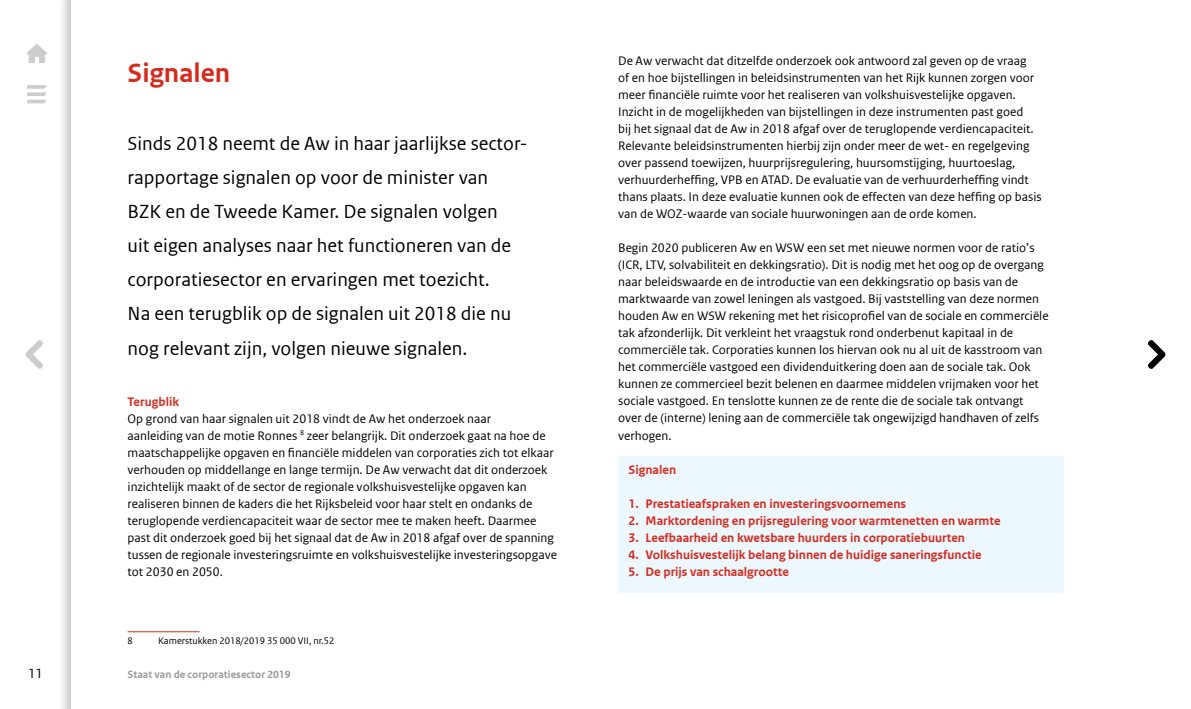
<style>
.page{position:relative;width:1191px;height:709px;background:#fff}
.page>*{position:absolute;margin:0;border:0;box-sizing:border-box;transform-origin:0 0}
.t1{font:700 28px "Rijksoverheid Sans Web Text";color:#d52b1e}
.t2{font:20px/34px "Rijksoverheid Sans Web Text";color:#000}
.t3{font:14px "Rijksoverheid Sans Web Text";color:#000}
.t4{font:13px/17px "Rijksoverheid Sans Web Text";color:#000}
.t5{font:700 13px "Rijksoverheid Sans Web Text";color:#d52b1e}
.t6{font:700 11px "Rijksoverheid Sans Web Text";color:#999}
.t7{font:10px "Rijksoverheid Sans Web Text";color:#000}
</style>
<div class="page">
<hr style="left:128px;top:631px;width:72px;height:1px;background:#d52b1e">
<div style="left:618px;top:456px;width:445px;height:136px;background:#ecf7fe"></div>
<div style="left:0;top:0;width:80px;height:709px;background:#000;opacity:.25"></div>
<svg style="left:27px;top:85px;width:20px;height:18px"></svg>
<svg style="left:1148px;top:340px;width:17px;height:29px"></svg>
<svg style="left:25px;top:339px;width:18px;height:30px"></svg>
<svg style="left:27px;top:44px;width:20px;height:19px"></svg>
<h1 class="t1" style="left:128px;top:57px;width:104px">Signalen</h1>
<p class="t2" style="left:128px;top:127px;width:401px">Sinds 2018 neemt de Aw in haar jaarlijkse sector&shy;rapportage signalen op voor de minister van<br>BZK en de Tweede Kamer. De signalen volgen<br>uit eigen analyses naar het functioneren van de corporatiesector en ervaringen met toezicht.<br>Na een terugblik op de signalen uit 2018 die nu nog relevant zijn, volgen nieuwe signalen.</p>
<p class="t5" style="left:128px;top:394px;width:53px">Terugblik</p>
<p class="t4" style="left:128px;top:410px;width:431px">Op grond van haar signalen uit 2018 vindt de Aw het onderzoek naar<br>aanleiding van de motie Ronnes <sup>8</sup> zeer belangrijk. Dit onderzoek gaat na hoe de maatschappelijke opgaven en financiële middelen van corporaties zich tot elkaar verhouden op middellange en lange termijn. De Aw verwacht dat dit onderzoek inzichtelijk maakt of de sector de regionale volkshuisvestelijke opgaven kan realiseren binnen de kaders die het Rijksbeleid voor haar stelt en ondanks de teruglopende verdiencapaciteit waar de sector mee te maken heeft. Daarmee past dit onderzoek goed bij het signaal dat de Aw in 2018 afgaf over de spanning tussen de regionale investeringsruimte en volkshuisvestelijke investeringsopgave tot 2030 en 2050.</p>
<p class="t7" style="left:128px;top:634px;width:7px">8</p>
<p class="t7" style="left:158px;top:634px;width:178px">Kamerstukken 2018/2019 35 000 VII, nr.52</p>
<p class="t3" style="left:28px;top:665px;width:16px">11</p>
<p class="t6" style="left:128px;top:668px;width:164px">Staat van de corporatiesector 2019</p>
<p class="t4" style="left:618px;top:52px;width:425px">De Aw verwacht dat ditzelfde onderzoek ook antwoord zal geven op de vraag<br>of en hoe bijstellingen in beleidsinstrumenten van het Rijk kunnen zorgen voor meer financiële ruimte voor het realiseren van volkshuisvestelijke opgaven.<br>Inzicht in de mogelijkheden van bijstellingen in deze instrumenten past goed<br>bij het signaal dat de Aw in 2018 afgaf over de teruglopende verdiencapaciteit.<br>Relevante beleidsinstrumenten hierbij zijn onder meer de wet- en regelgeving over passend toewijzen, huurprijsregulering, huursomstijging, huurtoeslag, verhuurderheffing, VPB en ATAD. De evaluatie van de verhuurderheffing vindt thans plaats. In deze evaluatie kunnen ook de effecten van deze heffing op basis van de WOZ-waarde van sociale huurwoningen aan de orde komen.</p>
<p class="t4" style="left:618px;top:239px;width:432px">Begin 2020 publiceren Aw en WSW een set met nieuwe normen voor de ratio’s (ICR, LTV, solvabiliteit en dekkingsratio). Dit is nodig met het oog op de overgang naar beleidswaarde en de introductie van een dekkingsratio op basis van de marktwaarde van zowel leningen als vastgoed. Bij vaststelling van deze normen houden Aw en WSW rekening met het risicoprofiel van de sociale en commerciële tak afzonderlijk. Dit verkleint het vraagstuk rond onderbenut kapitaal in de commerciële tak. Corporaties kunnen los hiervan ook nu al uit de kasstroom van het commerciële vastgoed een dividenduitkering doen aan de sociale tak. Ook kunnen ze commercieel bezit belenen en daarmee middelen vrijmaken voor het sociale vastgoed. En tenslotte kunnen ze de rente die de sociale tak ontvangt over de (interne) lening aan de commerciële tak ongewijzigd handhaven of zelfs verhogen.</p>
<p class="t5" style="left:628px;top:462px;width:49px">Signalen</p>
<p class="t5" style="left:628px;top:496px;width:279px">1. Prestatieafspraken en investeringsvoornemens</p>
<p class="t5" style="left:628px;top:513px;width:374px">2. Marktordening en prijsregulering voor warmtenetten en warmte</p>
<p class="t5" style="left:628px;top:530px;width:338px">3. Leefbaarheid en kwetsbare huurders in corporatiebuurten</p>
<p class="t5" style="left:628px;top:547px;width:354px">4. Volkshuisvestelijk belang binnen de huidige saneringsfunctie</p>
<p class="t5" style="left:628px;top:564px;width:162px">5. De prijs van schaalgrootte</p>
</div>
